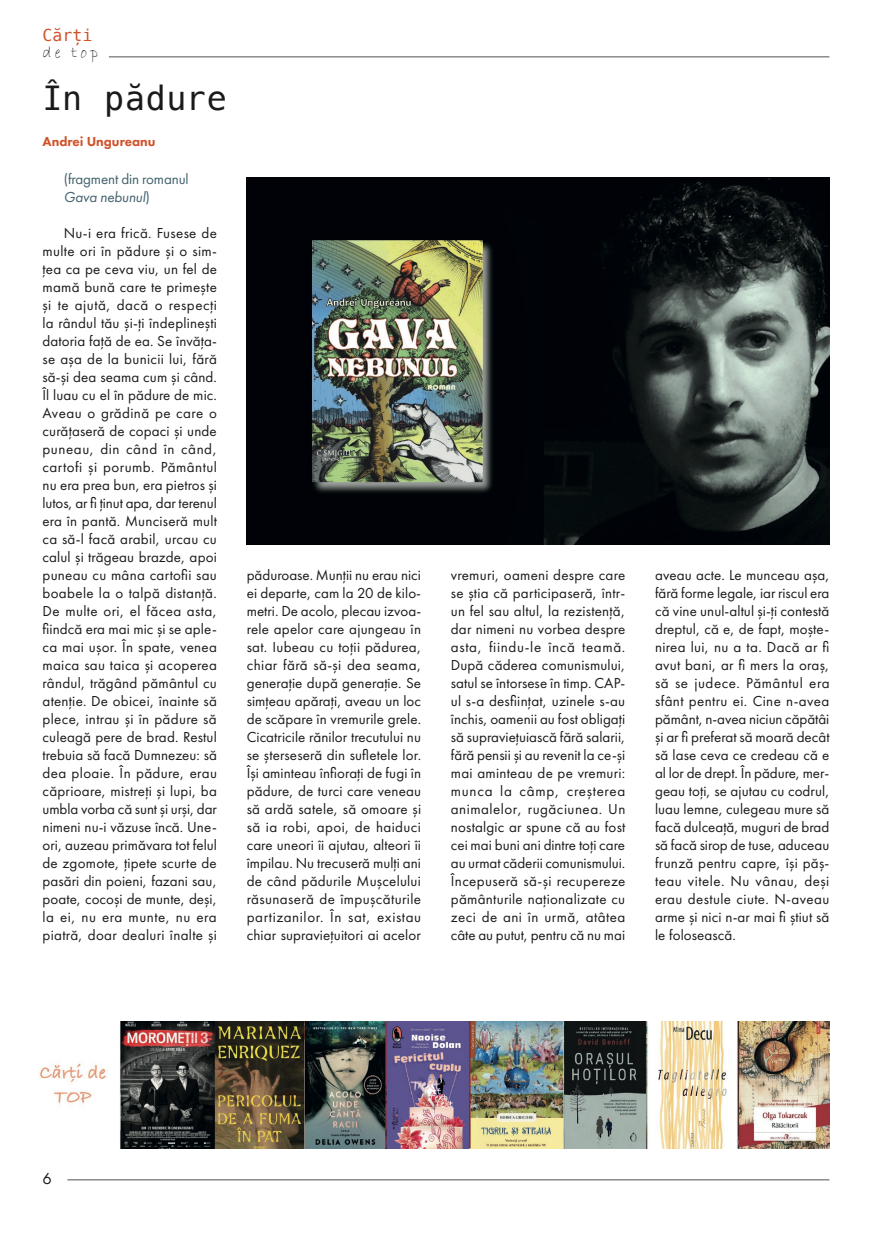
<style>
.page{position:relative;width:872px;height:1234px;background:#fff}
.page>*{position:absolute;margin:0;border:0;box-sizing:border-box;transform-origin:0 0}
.t1{font:33.3px "Menlo";letter-spacing:.02em;color:#1a1a1a}
.t2{font:16.5px "Menlo";color:#d0532c}
.t3{font:16.5px "Bradley Hand CDR";color:#1a1a1a}
.t4{font:16.5px "Futura PT";color:#1a1a1a}
.t5{font:15px/18px "Futura PT";letter-spacing:.02em;color:#1a1a1a;text-align:justify}
.t6{font:15px/18px "Futura PT";letter-spacing:-.01em;color:#40606d}
.t7{font:800 13.5px "Futura PT";color:#d0532c}
.s1{font-style:italic}
</style>
<div class="page">
<hr style="left:67px;top:1178px;width:762px;height:2px;background:#898b8b">
<hr style="left:109px;top:56px;width:720px;height:2px;background:#898b8b">
<img style="left:247px;top:177px;width:582px;height:367px">
<img style="left:39px;top:1021px;width:790px;height:127px">
<p class="t2" style="left:43px;top:26px;width:51px">Cărți</p>
<p class="t3" style="left:43px;top:46px;width:57px">de top</p>
<h1 class="t1" style="left:43px;top:79px;width:186px">În pădure</h1>
<p class="t7" style="left:43px;top:133px;width:114px">Andrei Ungureanu</p>
<p class="t6" style="left:64px;top:170px;width:126px">(fragment din romanul<br><span class="s1">Gava nebunul</span>)</p>
<p class="t5" style="left:43px;top:224px;width:176px;text-indent:21px">Nu-i era frică. Fusese de multe ori în pădure și o sim&shy;țea ca pe ceva viu, un fel de mamă bună care te primește și te ajută, dacă o respecți la rândul tău și-ți îndeplinești datoria față de ea. Se învăța&shy;se așa de la bunicii lui, fără să-și dea seama cum și când.<br>Îl luau cu el în pădure de mic.<br>Aveau o grădină pe care o curățaseră de copaci și unde puneau, din când în când, cartofi și porumb. Pământul nu era prea bun, era pietros și lutos, ar fi ținut apa, dar terenul era în pantă. Munciseră mult ca să-l facă arabil, urcau cu calul și trăgeau brazde, apoi puneau cu mâna cartofii sau boabele la o talpă distanță.<br>De multe ori, el făcea asta, fiindcă era mai mic și se aple&shy;ca mai ușor. În spate, venea maica sau taica și acoperea rândul, trăgând pământul cu atenție. De obicei, înainte să plece, intrau și în pădure să culeagă pere de brad. Restul trebuia să facă Dumnezeu: să dea ploaie. În pădure, erau căprioare, mistreți și lupi, ba umbla vorba că sunt și urși, dar nimeni nu-i văzuse încă. Une&shy;ori, auzeau primăvara tot felul de zgomote, țipete scurte de pasări din poieni, fazani sau, poate, cocoși de munte, deși, la ei, nu era munte, nu era piatră, doar dealuri înalte și</p>
<p class="t5" style="left:247px;top:566px;width:176px">păduroase. Munții nu erau nici ei departe, cam la 20 de kilo&shy;metri. De acolo, plecau izvoa&shy;rele apelor care ajungeau în sat. Iubeau cu toții pădurea, chiar fără să-și dea seama, generație după generație. Se simțeau apărați, aveau un loc de scăpare în vremurile grele.<br>Cicatricile rănilor trecutului nu se șterseseră din sufletele lor.<br>Își aminteau înfiorați de fugi în pădure, de turci care veneau să ardă satele, să omoare și să ia robi, apoi, de haiduci care uneori îi ajutau, alteori îi împilau. Nu trecuseră mulți ani de când pădurile Mușcelului răsunaseră de împușcăturile partizanilor. În sat, existau chiar supraviețuitori ai acelor</p>
<p class="t5" style="left:451px;top:566px;width:176px">vremuri, oameni despre care se știa că participaseră, într&shy;un fel sau altul, la rezistență, dar nimeni nu vorbea despre asta, fiindu-le încă teamă.<br>După căderea comunismului, satul se întorsese în timp. CAP&shy;ul s-a desființat, uzinele s-au închis, oamenii au fost obligați să supraviețuiască fără salarii, fără pensii și au revenit la ce-și mai aminteau de pe vremuri: munca la câmp, creșterea animalelor, rugăciunea. Un nostalgic ar spune că au fost cei mai buni ani dintre toți care au urmat căderii comunismului.<br>Începuseră să-și recupereze pământurile naționalizate cu zeci de ani în urmă, atâtea câte au putut, pentru că nu mai</p>
<p class="t5" style="left:655px;top:566px;width:176px">aveau acte. Le munceau așa, fără forme legale, iar riscul era că vine unul-altul și-ți contestă dreptul, că e, de fapt, moște&shy;nirea lui, nu a ta. Dacă ar fi avut bani, ar fi mers la oraș, să se judece. Pământul era sfânt pentru ei. Cine n-avea pământ, n-avea niciun căpătâi și ar fi preferat să moară decât să lase ceva ce credeau că e al lor de drept. În pădure, mer&shy;geau toți, se ajutau cu codrul, luau lemne, culegeau mure să facă dulceață, muguri de brad să facă sirop de tuse, aduceau frunză pentru capre, își păș&shy;teau vitele. Nu vânau, deși erau destule ciute. N-aveau arme și nici n-ar mai fi știut să le folosească.</p>
<p class="t4" style="left:43px;top:1167px;width:11px">6</p>
</div>
